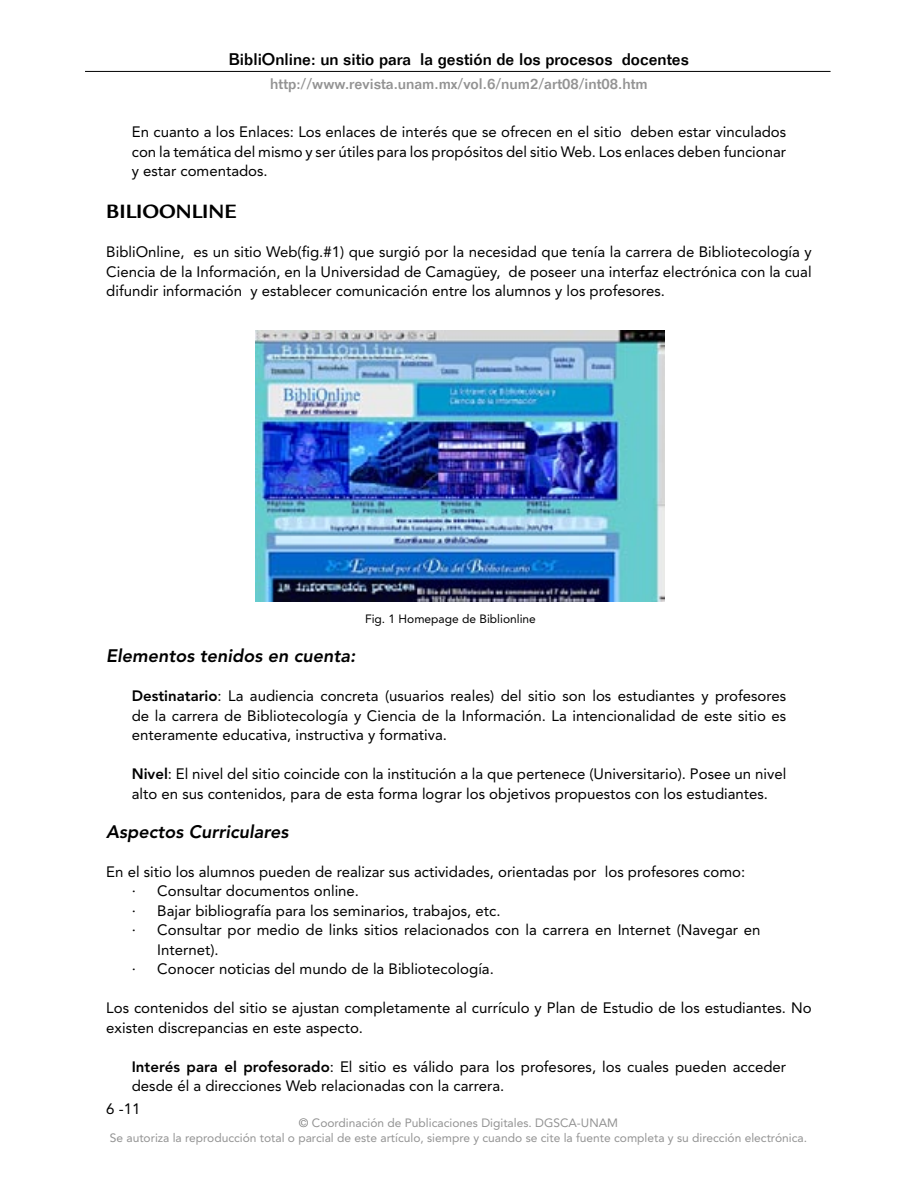
<style>
.page{position:relative;width:918px;height:1188px;background:#fff}
.page>*{position:absolute;margin:0;border:0;box-sizing:border-box;transform-origin:0 0}
.subtitulos_1{font:700 21px "Legacy Sans";color:#000}
.Subtitulos_2{font:italic 800 18px "Avenir";color:#000}
.t1{font:500 16.5px "Folio";color:#000}
.cuerpo{font:15px/19.5px "Avenir";color:#000;text-align:justify}
.cuerpo_lista{font:15px/19.5px "Avenir";color:#000}
.t2{font:500 15px "Folio";color:#939393}
.t3{font:12px/15px "Avenir";color:#939393;text-align:center}
.pie_de_foto{font:12px "Avenir";color:#000}
.s1{font-weight:800}
.s2{color:#7c7c7c}
</style>
<div class="page">
<hr style="left:85px;top:71px;width:746px;height:1px;background:#000">
<img style="left:256px;top:331px;width:408px;height:270px">
<p class="t1" style="left:229px;top:50px;width:462px">BibliOnline: un sitio para la gestión de los procesos docentes</p>
<p class="t2" style="left:270px;top:75px;width:379px">http://www.revista.unam.mx/vol.6/num2/art08/int08.htm</p>
<p class="cuerpo" style="left:132px;top:122px;width:656px">En cuanto a los Enlaces: Los enlaces de interés que se ofrecen en el sitio deben estar vinculados con la temática del mismo y ser útiles para los propósitos del sitio Web. Los enlaces deben funcionar y estar comentados.</p>
<p class="subtitulos_1" style="left:106px;top:199px;width:132px">BILIOONLINE</p>
<p class="cuerpo" style="left:106px;top:242px;width:707px">BibliOnline, es un sitio Web(fig.#1) que surgió por la necesidad que tenía la carrera de Bibliotecología y Ciencia de la Información, en la Universidad de Camagüey, de poseer una interfaz electrónica con la cual difundir información y establecer comunicación entre los alumnos y los profesores.</p>
<p class="pie_de_foto" style="left:365px;top:612px;width:172px">Fig. 1 Homepage de Biblionline</p>
<p class="Subtitulos_2" style="left:106px;top:645px;width:251px">Elementos tenidos en cuenta:</p>
<p class="cuerpo" style="left:132px;top:686px;width:656px"><span class="s1">Destinatario</span>: La audiencia concreta (usuarios reales) del sitio son los estudiantes y profesores de la carrera de Bibliotecología y Ciencia de la Información. La intencionalidad de este sitio es enteramente educativa, instructiva y formativa.</p>
<p class="cuerpo" style="left:132px;top:764px;width:656px"><span class="s1">Nivel</span>: El nivel del sitio coincide con la institución a la que pertenece (Universitario). Posee un nivel alto en sus contenidos, para de esta forma lograr los objetivos propuestos con los estudiantes.</p>
<p class="Subtitulos_2" style="left:106px;top:821px;width:184px">Aspectos Curriculares</p>
<p class="cuerpo" style="left:106px;top:862px;width:640px">En el sitio los alumnos pueden de realizar sus actividades, orientadas por los profesores como:</p>
<p class="cuerpo_lista" style="left:132px;top:881px;width:229px">· Consultar documentos online.</p>
<p class="cuerpo_lista" style="left:132px;top:901px;width:370px">· Bajar bibliografía para los seminarios, trabajos, etc.</p>
<p class="cuerpo_lista" style="left:157px;top:920px;width:605px;text-indent:-26px">· Consultar por medio de links sitios relacionados con la carrera en Internet (Navegar en<br>Internet).</p>
<p class="cuerpo_lista" style="left:132px;top:959px;width:364px">· Conocer noticias del mundo de la Bibliotecología.</p>
<p class="cuerpo" style="left:106px;top:998px;width:707px">Los contenidos del sitio se ajustan completamente al currículo y Plan de Estudio de los estudiantes. No existen discrepancias en este aspecto.</p>
<p class="cuerpo" style="left:132px;top:1057px;width:656px"><span class="s1">Interés para el profesorado</span>: El sitio es válido para los profesores, los cuales pueden acceder desde él a direcciones Web relacionadas con la carrera.</p>
<p class="cuerpo" style="left:106px;top:1099px;width:36px">6 -11</p>
<p class="t3" style="left:110px;top:1116px;width:699px"><span class="s2">©</span> Coordinación de Publicaciones Digitales. DGSCA-UNAM<br>Se autoriza la reproducción total o parcial de este artículo, siempre y cuando se cite la fuente completa y su dirección electrónica.</p>
</div>
